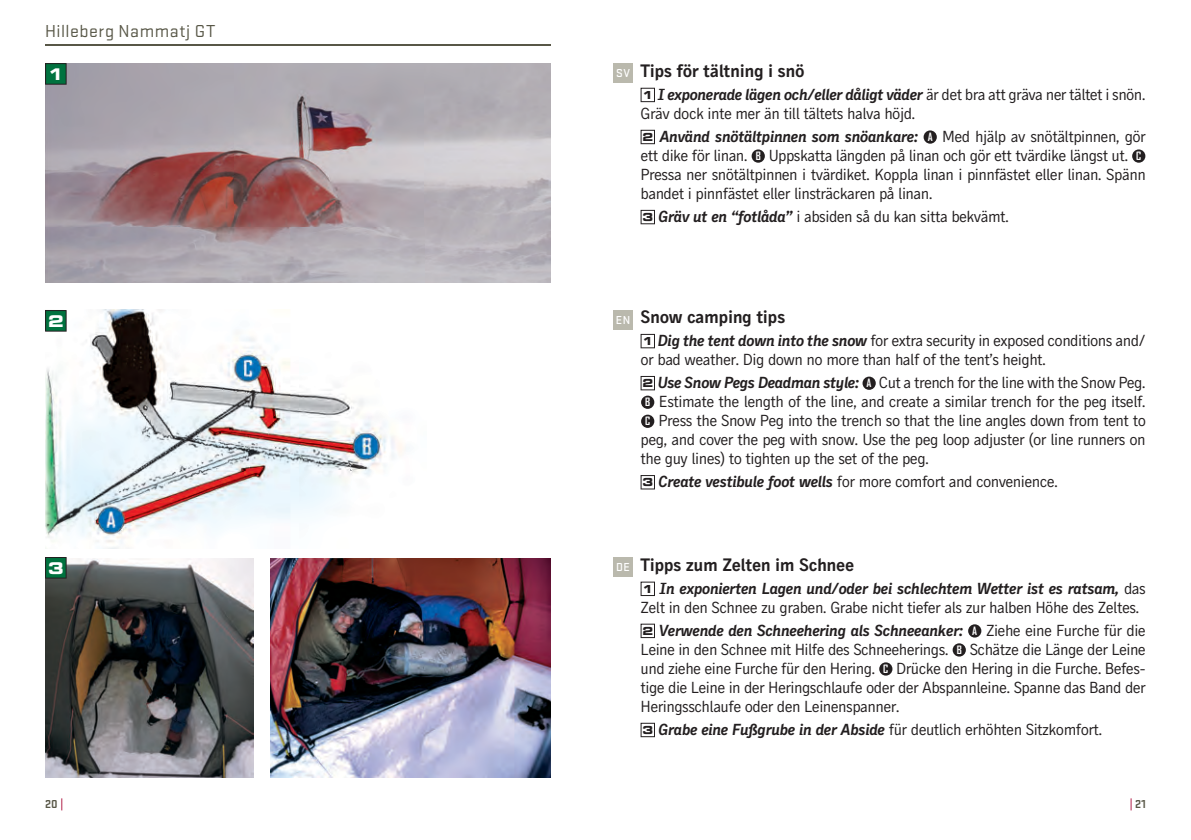
<style>
.page{position:relative;width:1191px;height:840px;background:#fff}
.page>*{position:absolute;margin:0;border:0;box-sizing:border-box;transform-origin:0 0}
.t1{font:18px "Skopex Gothic Bld";letter-spacing:-.025em;color:#231f20}
.t2{font:18px "Stratum 1";letter-spacing:.03em;color:#585747}
.t3{font:16px/19px "Skopex Gothic";letter-spacing:-.035em;color:#231f20;text-align:justify}
.t4{font:16px "Skopex Gothic Bld Ita";letter-spacing:-.035em;color:#231f20}
.t5{font:700 expanded 16px "Square 721 BT";color:#fff}
.t6{font:700 12px "Stratum No 1";color:#585747}
.t7{font:500 12px "Stratum 1";color:#fff}
.s1{font-family:"Square 721 BT";font-weight:700;font-stretch:expanded;font-size:11px}
.s2{font-family:"Skopex Gothic"}
.s3{font-family:"Agency FB";font-weight:700;font-size:11px;color:#fff}
.s4{font-family:"Skopex Gothic Bld Ita"}
.s5{color:#a70432}
</style>
<div class="page">
<hr style="left:45px;top:45px;width:505px;height:1px;background:#585747">
<div style="left:613px;top:63px;width:19px;height:19px;background:#bab9ad"></div>
<div style="left:613px;top:310px;width:19px;height:19px;background:#bab9ad"></div>
<div style="left:613px;top:556px;width:19px;height:19px;background:#bab9ad"></div>
<img style="left:45px;top:63px;width:505px;height:220px">
<img style="left:45px;top:309px;width:359px;height:239px">
<svg style="left:45px;top:63px;width:22px;height:22px"></svg>
<img style="left:271px;top:558px;width:279px;height:219px">
<img style="left:45px;top:558px;width:208px;height:219px">
<svg style="left:45px;top:310px;width:22px;height:21px"></svg>
<svg style="left:45px;top:557px;width:22px;height:21px"></svg>
<svg style="left:640px;top:581px;width:15px;height:14px"></svg>
<svg style="left:640px;top:623px;width:15px;height:14px"></svg>
<div style="left:968px;top:624px;width:13px;height:13px;background:#231f20;border-radius:50%"></div>
<div style="left:952px;top:643px;width:14px;height:13px;background:#231f20;border-radius:50%"></div>
<div style="left:879px;top:662px;width:13px;height:13px;background:#231f20;border-radius:50%"></div>
<svg style="left:640px;top:722px;width:15px;height:14px"></svg>
<svg style="left:640px;top:88px;width:15px;height:14px"></svg>
<svg style="left:640px;top:130px;width:15px;height:14px"></svg>
<div style="left:923px;top:130px;width:13px;height:14px;background:#231f20;border-radius:50%"></div>
<div style="left:751px;top:149px;width:14px;height:14px;background:#231f20;border-radius:50%"></div>
<div style="left:1132px;top:149px;width:13px;height:14px;background:#231f20;border-radius:50%"></div>
<svg style="left:640px;top:210px;width:15px;height:14px"></svg>
<svg style="left:640px;top:334px;width:15px;height:14px"></svg>
<svg style="left:640px;top:376px;width:15px;height:14px"></svg>
<div style="left:862px;top:376px;width:13px;height:13px;background:#231f20;border-radius:50%"></div>
<div style="left:641px;top:395px;width:13px;height:13px;background:#231f20;border-radius:50%"></div>
<div style="left:641px;top:414px;width:13px;height:13px;background:#231f20;border-radius:50%"></div>
<svg style="left:640px;top:475px;width:15px;height:14px"></svg>
<p class="t2" style="left:45px;top:21px;width:172px">Hilleberg Nammatj GT</p>
<p class="t5" style="left:48px;top:65px;width:17px">1</p>
<p class="t5" style="left:48px;top:311px;width:17px">2</p>
<p class="t7" style="left:616px;top:67px;width:15px">SV</p>
<p class="t1" style="left:640px;top:60px;width:166px">Tips för tältning i snö</p>
<p class="t4" style="left:642px;top:85px;width:505px"><span class="s1">1</span> I exponerade lägen och/eller dåligt väder <span class="s2">är det bra att gräva ner tältet i snön.</span></p>
<p class="t3" style="left:640px;top:104px;width:276px">Gräv dock inte mer än till tältets halva höjd.</p>
<p class="t4" style="left:642px;top:127px;width:505px"><span class="s1">2</span> Använd snötältpinnen som snöankare: <span class="s3">A</span> <span class="s2">Med hjälp av snötältpinnen, gör</span></p>
<p class="t3" style="left:640px;top:146px;width:507px;text-align:left">ett dike för linan. <span class="s3">B</span> Uppskatta längden på linan och gör ett tvärdike längst ut. <span class="s3">C<br></span>Pressa ner snötältpinnen i tvärdiket. Koppla linan i pinnfästet eller linan. Spänn bandet i pinnfästet eller linsträckaren på linan.</p>
<p class="t3" style="left:642px;top:207px;width:368px"><span class="s1">3</span> <span class="s4">Gräv ut en “fotlåda”</span> i absiden så du kan sitta bekvämt.</p>
<p class="t7" style="left:616px;top:313px;width:16px">EN</p>
<p class="t1" style="left:640px;top:306px;width:146px">Snow camping tips</p>
<p class="t3" style="left:640px;top:331px;width:507px"><span class="s1">1</span> <span class="s4">Dig the tent down into the snow</span> for extra security in exposed conditions and/ or bad weather. Dig down no more than half of the tent’s height.</p>
<p class="t3" style="left:640px;top:373px;width:507px"><span class="s1">2</span> <span class="s4">Use Snow Pegs Deadman style:</span> <span class="s3">A</span> Cut a trench for the line with the Snow Peg.<br><span class="s3">B</span> Estimate the length of the line, and create a similar trench for the peg itself.<br><span class="s3">C</span> Press the Snow Peg into the trench so that the line angles down from tent to peg, and cover the peg with snow. Use the peg loop adjuster (or line runners on the guy lines) to tighten up the set of the peg.</p>
<p class="t3" style="left:642px;top:472px;width:417px"><span class="s1">3</span> <span class="s4">Create vestibule foot wells</span> for more comfort and convenience.</p>
<p class="t5" style="left:48px;top:558px;width:17px">3</p>
<p class="t1" style="left:640px;top:553px;width:215px">Tipps zum Zelten im Schnee</p>
<p class="t4" style="left:642px;top:578px;width:505px"><span class="s1">1</span> In exponierten Lagen und/oder bei schlechtem Wetter ist es ratsam, <span class="s2">das</span></p>
<p class="t3" style="left:640px;top:597px;width:500px">Zelt in den Schnee zu graben. Grabe nicht tiefer als zur halben Höhe des Zeltes.</p>
<p class="t4" style="left:642px;top:620px;width:505px"><span class="s1">2</span> Verwende den Schneehering als Schneeanker: <span class="s3">A</span> <span class="s2">Ziehe eine Furche für die</span></p>
<p class="t3" style="left:640px;top:639px;width:507px">Leine in den Schnee mit Hilfe des Schneeherings. <span class="s3">B</span> Schätze die Länge der Leine und ziehe eine Furche für den Hering. <span class="s3">C</span> Drücke den Hering in die Furche. Befes&shy;tige die Leine in der Heringschlaufe oder der Abspannleine. Spanne das Band der Heringsschlaufe oder den Leinenspanner.</p>
<p class="t3" style="left:642px;top:719px;width:461px"><span class="s1">3</span> <span class="s4">Grabe eine Fußgrube in der Abside</span> für deutlich erhöhten Sitzkomfort.</p>
<p class="t7" style="left:616px;top:560px;width:15px">DE</p>
<p class="t6" style="left:45px;top:796px;width:20px">20 <span class="s5">|</span></p>
<p class="t6" style="left:1129px;top:796px;width:18px"><span class="s5">|</span> 21</p>
</div>
